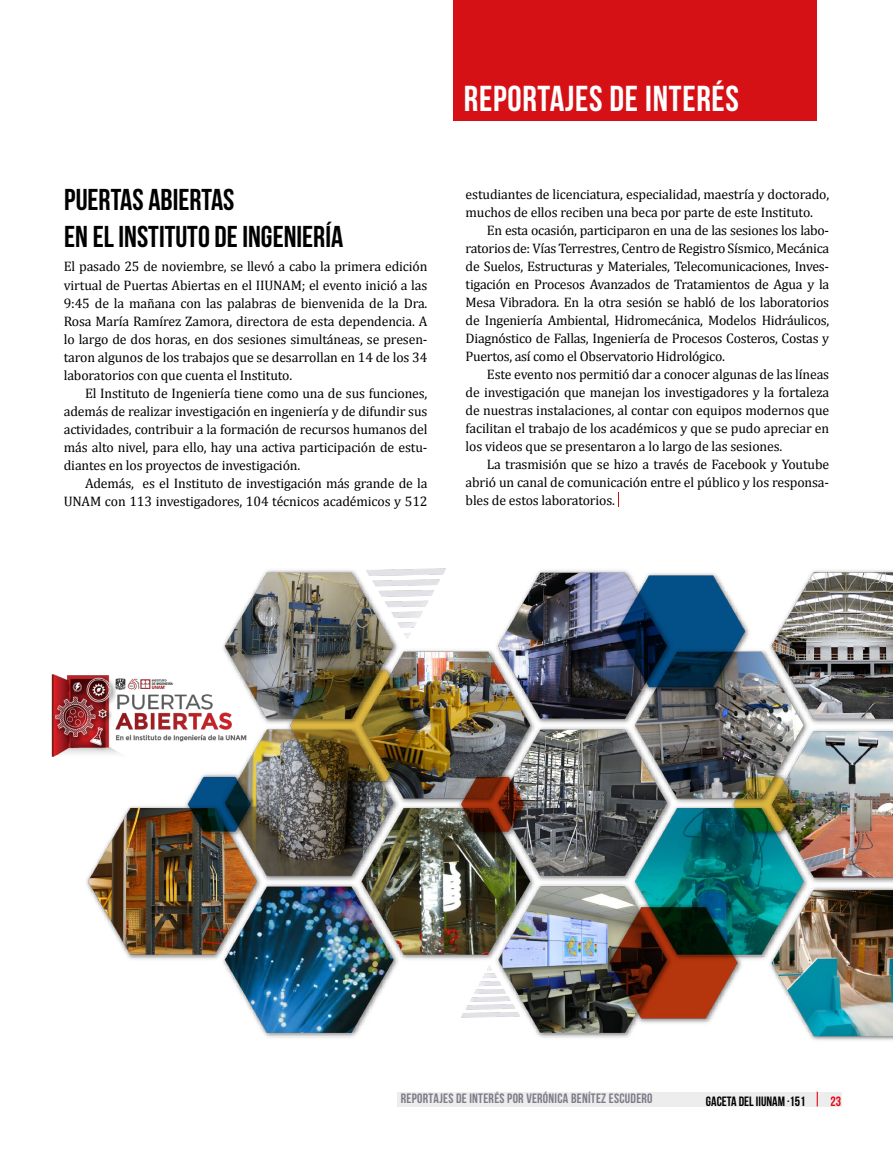
<style>
.page{position:relative;width:893px;height:1149px;background:#fff}
.page>*{position:absolute;margin:0;border:0;box-sizing:border-box;transform-origin:0 0}
.t1{font:700 36px "Bebas Neue";letter-spacing:.02em;color:#fff}
.t2{font:700 30px/36px "Bebas Neue";color:#000}
.t3{font:13.8px/18px "Cambria";letter-spacing:-.01em;color:#000;text-align:justify}
.t4{font:700 13.5px "Bebas Neue";letter-spacing:.02em;color:#7c7c89}
.t5{font:700 13.5px "Bebas Neue";color:#000}
.t6{font:700 13.5px "Bebas Neue";color:#e30613}
</style>
<div class="page">
<svg style="left:397px;top:1091px;width:444px;height:15px;background:#eeeded"></svg>
<div style="left:453px;top:0;width:364px;height:120px;background:#d61116"></div>
<svg style="left:618px;top:492px;width:1px;height:14px"></svg>
<img style="left:51px;top:568px;width:842px;height:472px">
<h2 class="t2" style="left:64px;top:182px;width:280px">PUERTAS ABIERTAS<br>EN EL INSTITUTO DE INGENIERÍA</h2>
<p class="t3" style="left:64px;top:258px;width:365px">El pasado 25 de noviembre, se llevó a cabo la primera edición virtual de Puertas Abiertas en el IIUNAM; el evento inició a las 9:45 de la mañana con las palabras de bienvenida de la Dra.<br>Rosa María Ramírez Zamora, directora de esta dependencia. A lo largo de dos horas, en dos sesiones simultáneas, se presen&shy;taron algunos de los trabajos que se desarrollan en 14 de los 34 laboratorios con que cuenta el Instituto.</p>
<p class="t3" style="left:64px;top:383px;width:365px;text-indent:21px">El Instituto de Ingeniería tiene como una de sus funciones, además de realizar investigación en ingeniería y de difundir sus actividades, contribuir a la formación de recursos humanos del más alto nivel, para ello, hay una activa participación de estu&shy;diantes en los proyectos de investigación.</p>
<p class="t3" style="left:64px;top:474px;width:365px;text-align:right">Además, es el Instituto de investigación más grande de la<br>UNAM con 113 investigadores, 104 técnicos académicos y 512</p>
<h1 class="t1" style="left:464px;top:79px;width:277px">REPORTAJES DE INTERÉS</h1>
<p class="t3" style="left:466px;top:185px;width:365px">estudiantes de licenciatura, especialidad, maestría y doctorado, muchos de ellos reciben una beca por parte de este Instituto.</p>
<p class="t3" style="left:466px;top:221px;width:365px;text-indent:21px">En esta ocasión, participaron en una de las sesiones los labo&shy;ratorios de: Vías Terrestres, Centro de Registro Sísmico, Mecánica de Suelos, Estructuras y Materiales, Telecomunicaciones, Inves&shy;tigación en Procesos Avanzados de Tratamientos de Agua y la Mesa Vibradora. En la otra sesión se habló de los laboratorios de Ingeniería Ambiental, Hidromecánica, Modelos Hidráulicos, Diagnóstico de Fallas, Ingeniería de Procesos Costeros, Costas y Puertos, así como el Observatorio Hidrológico.</p>
<p class="t3" style="left:466px;top:365px;width:365px;text-indent:21px">Este evento nos permitió dar a conocer algunas de las líneas de investigación que manejan los investigadores y la fortaleza de nuestras instalaciones, al contar con equipos modernos que facilitan el trabajo de los académicos y que se pudo apreciar en los videos que se presentaron a lo largo de las sesiones.</p>
<p class="t3" style="left:466px;top:455px;width:365px;text-indent:21px">La trasmisión que se hizo a través de Facebook y Youtube abrió un canal de comunicación entre el público y los responsa&shy;bles de estos laboratorios.</p>
<p class="t4" style="left:401px;top:1090px;width:253px">REPORTAJES DE INTERÉS POR VERÓNICA BENÍTEZ ESCUDERO</p>
<p class="t5" style="left:706px;top:1093px;width:101px">GACETA DEL IIUNAM ·151</p>
<p class="t6" style="left:830px;top:1093px;width:12px">23</p>
</div>
